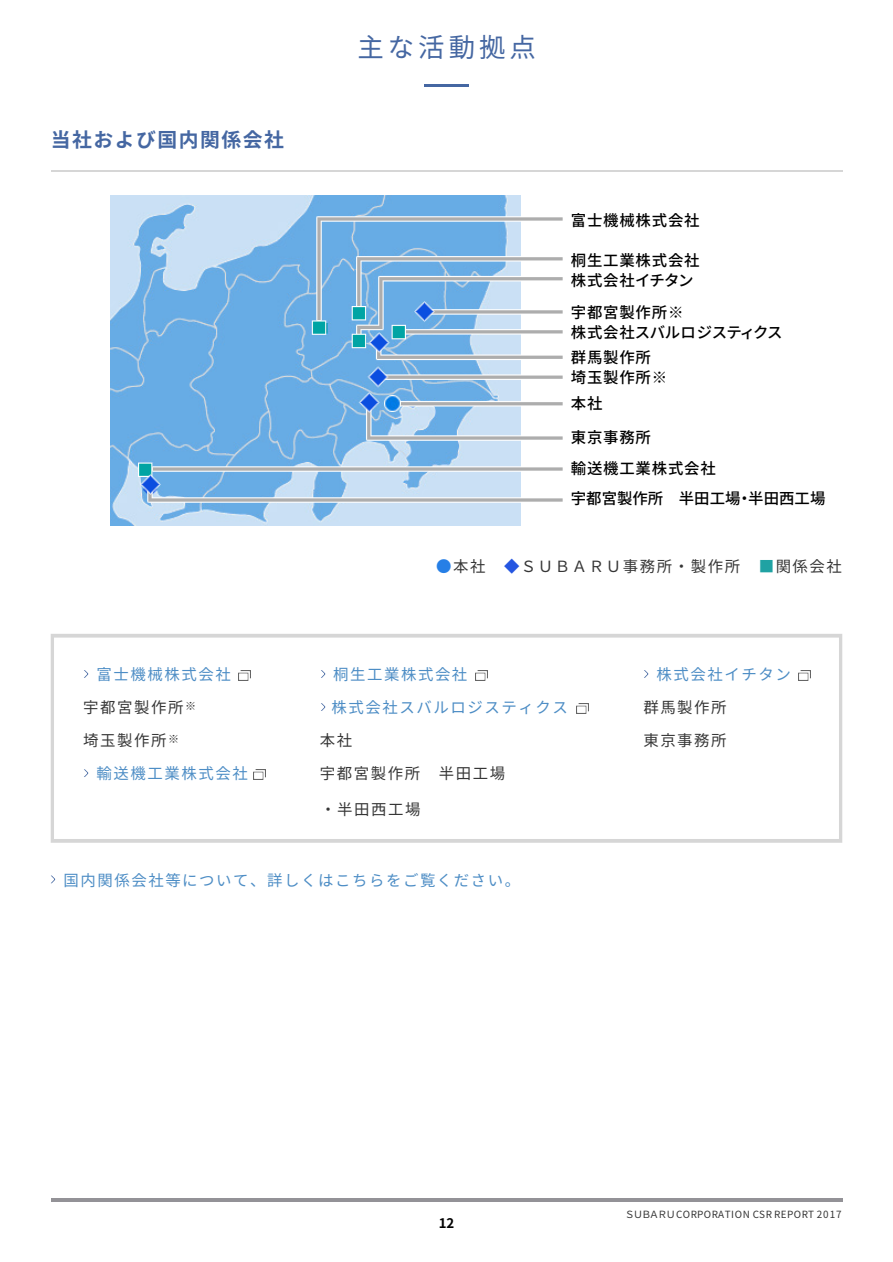
<style>
.page{position:relative;width:893px;height:1262px;background:#fff}
.page>*{position:absolute;margin:0;border:0;box-sizing:border-box;transform-origin:0 0}
.t1{font:26.4px "Noto Sans CJ Kjp";letter-spacing:.15em;color:#4567a2}
.t2{font:700 19.8px "Noto Sans CJ Kjp";letter-spacing:.075em;color:#4567a2}
.t3{font:15.45px "Noto Sans CJ Kjp";letter-spacing:.1em;color:#4d8dc5}
.t4{font:15.45px/33px "Noto Sans CJ Kjp";letter-spacing:.1em;color:#363636}
.t5{font:500 15.45px/19.8px "Noto Sans CJ Kjp";letter-spacing:.05em;color:#000}
.t6{font:500 15.45px/29.7px "Noto Sans CJ Kjp";color:#000}
.t7{font:500 15.45px/19.8px "Noto Sans CJ Kjp";letter-spacing:.03em;color:#000}
.t8{font:700 13.2px "Noto Sans CJ Kjp";color:#000}
.t9{font:9.9px "Noto Sans CJ Kjp";letter-spacing:.025em;color:#363636}
.s1{color:#267fe6}
.s2{color:#2556e1}
.s3{color:#20a2a3}
</style>
<div class="page">
<img style="left:110px;top:195px;width:410px;height:331px">
<img style="left:145px;top:215px;width:418px;height:290px">
<img style="left:140px;top:302px;width:294px;height:193px">
<img style="left:385px;top:396px;width:15px;height:15px">
<hr style="left:51px;top:171px;width:791px;height:1px;background:#d6d6d6">
<svg style="left:51px;top:634px;width:791px;height:209px"></svg>
<svg style="left:51px;top:875px;width:4px;height:8px"></svg>
<svg style="left:798px;top:670px;width:12px;height:10px"></svg>
<svg style="left:644px;top:670px;width:4px;height:8px"></svg>
<svg style="left:576px;top:703px;width:12px;height:10px"></svg>
<svg style="left:321px;top:703px;width:4px;height:8px"></svg>
<svg style="left:475px;top:670px;width:12px;height:10px"></svg>
<svg style="left:321px;top:670px;width:4px;height:8px"></svg>
<svg style="left:253px;top:769px;width:13px;height:10px"></svg>
<svg style="left:84px;top:769px;width:4px;height:8px"></svg>
<svg style="left:238px;top:670px;width:12px;height:10px"></svg>
<svg style="left:84px;top:670px;width:4px;height:8px"></svg>
<hr style="left:424px;top:85px;width:44px;height:2px;background:#4567a2">
<hr style="left:51px;top:1198px;width:791px;height:3px;background:#939297">
<p class="t2" style="left:51px;top:129px;width:235px">当社および国内関係会社</p>
<h1 class="t1" style="left:357px;top:33px;width:180px">主な活動拠点</h1>
<p class="t5" style="left:571px;top:211px;width:130px">富士機械株式会社</p>
<p class="t5" style="left:571px;top:250px;width:130px">桐生工業株式会社株式会社イチタン</p>
<p class="t7" style="left:571px;top:303px;width:213px">宇都宮製作所※<br>株式会社スバルロジスティクス</p>
<p class="t5" style="left:571px;top:348px;width:98px">群馬製作所埼玉製作所※</p>
<p class="t5" style="left:571px;top:387px;width:82px;line-height:33.9px">本社<br>東京事務所</p>
<p class="t6" style="left:571px;top:454px;width:256px">輸送機工業株式会社<br>宇都宮製作所　半田工場・半田西工場</p>
<p class="t4" style="left:436px;top:550px;width:407px"><span class="s1">●</span>本社　<span class="s2">◆</span>ＳＵＢＡＲＵ事務所・製作所　<span class="s3">■</span>関係会社</p>
<p class="t3" style="left:97px;top:666px;width:136px">富士機械株式会社</p>
<p class="t4" style="left:83px;top:691px;width:114px">宇都宮製作所<sup>※</sup></p>
<p class="t4" style="left:83px;top:724px;width:97px">埼玉製作所<sup>※</sup></p>
<p class="t3" style="left:97px;top:765px;width:153px">輸送機工業株式会社</p>
<p class="t3" style="left:333px;top:665px;width:136px">桐生工業株式会社</p>
<p class="t3" style="left:656px;top:666px;width:136px">株式会社イチタン</p>
<p class="t3" style="left:332px;top:698px;width:238px">株式会社スバルロジスティクス</p>
<p class="t4" style="left:320px;top:724px;width:187px">本社<br>宇都宮製作所 半田工場</p>
<p class="t4" style="left:320px;top:793px;width:102px">・半田西工場</p>
<p class="t4" style="left:643px;top:691px;width:85px">群馬製作所</p>
<p class="t4" style="left:643px;top:724px;width:85px">東京事務所</p>
<p class="t3" style="left:63px;top:871px;width:458px">国内関係会社等について、詳しくはこちらをご覧ください。</p>
<p class="t8" style="left:439px;top:1216px;width:17px">12</p>
<p class="t9" style="left:624px;top:1209px;width:218px">ＳＵＢＡＲＵ CORPORATION CSR REPORT 2017</p>
</div>
